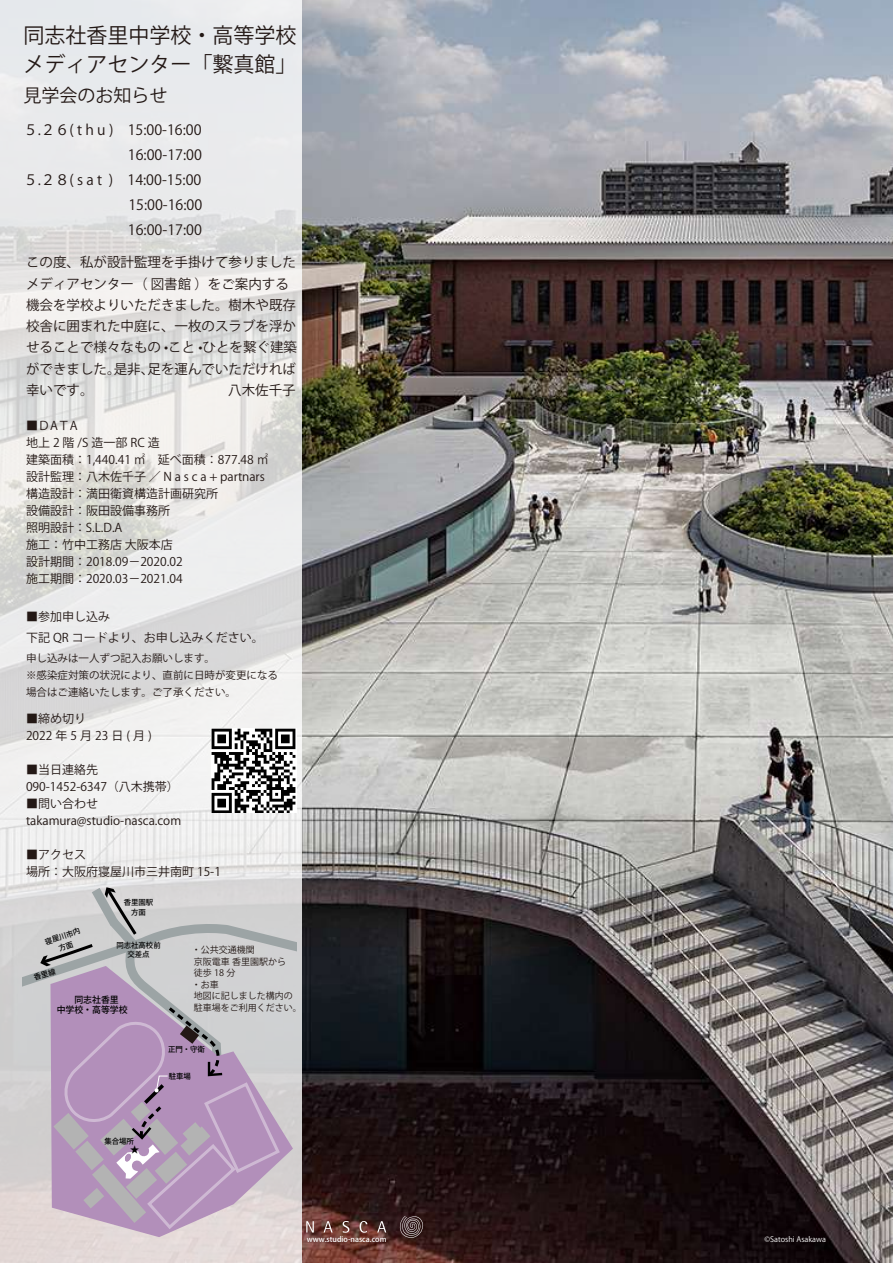
<style>
.page{position:relative;width:893px;height:1263px;background:#fff}
.page>*{position:absolute;margin:0;border:0;box-sizing:border-box;transform-origin:0 0}
.t1{font:21px/29.7px "Koz Go Pr 6 N";color:#231815}
.t2{font:18px "Koz Go Pr 6 N";color:#231815}
.t3{font:14.25px/24.9px "Koz Go Pr 6 N";color:#231815;text-align:right}
.t4{font:13.5px/21.3px "Koz Go Pr 6 N";color:#231815}
.t5{font:12px/17px "Koz Go Pr 6 N";color:#231815}
.t6{font:10.5px/17px "Koz Go Pr 6 N";color:#231815}
.t7{font:9.3px "Koz Go Pr 6 N";color:#000}
.t8{font:9px/11.6px "Koz Go Pr 6 N";color:#231815}
.t9{font:500 9px/10.6px "Koz Go Pr 6 N";color:#000;text-align:center}
.t10{font:500 7.5px/10.6px "Koz Go Pr 6 N";color:#000;text-align:center}
.t11{font:500 7.5px "Koz Go Pr 6 N";color:#fff}
.t12{font:7.5px "Koz Go Pr 6 N";color:#fff}
</style>
<div class="page">
<img style="left:302px;top:0;width:591px;height:1263px">
<svg style="left:0;top:0;width:302px;height:1263px"></svg>
<svg style="left:50px;top:1229px;width:243px;height:8px;background:#dfd2d5"></svg>
<svg style="left:400px;top:1216px;width:23px;height:22px"></svg>
<svg style="left:306px;top:1221px;width:8px;height:11px"></svg>
<svg style="left:324px;top:1221px;width:9px;height:11px"></svg>
<svg style="left:343px;top:1221px;width:6px;height:12px"></svg>
<svg style="left:360px;top:1221px;width:7px;height:12px"></svg>
<svg style="left:377px;top:1221px;width:9px;height:11px"></svg>
<img style="left:211px;top:728px;width:85px;height:85px">
<svg style="left:22px;top:881px;width:274px;height:348px;background:#c0b2c3"></svg>
<h1 class="t1" style="left:23px;top:21px;width:296px">同志社香里中学校・高等学校　メディアセンター「繋真館」</h1>
<h2 class="t2" style="left:23px;top:85px;width:145px">見学会のお知らせ</h2>
<p class="t3" style="left:23px;top:118px;width:180px">５.２６( t h u )　15:00-16:00<br>16:00-17:00<br>５.２８( s a t )　14:00-15:00<br>15:00-16:00<br>16:00-17:00</p>
<p class="t4" style="left:26px;top:252px;width:272px">この度、私が設計監理を手掛けて参りましたメディアセンター（ 図書館 ）をご案内する機会を学校よりいただきました。樹木や既存校舎に囲まれた中庭に、一枚のスラブを浮かせることで様々なもの •こと •ひとを繋ぐ建築ができました｡是非､足を運んでいただければ</p>
<p class="t4" style="left:228px;top:379px;width:69px">八木佐千子</p>
<p class="t5" style="left:26px;top:418px;width:264px">■ＤAＴA<br>地上 2 階 /S 造一部 RC 造　<br>建築面積：1,440.41 ㎡　延べ面積：877.48 ㎡<br>設計監理：八木佐千子 ／ N a s c a + partnars　　構造設計：満田衛資構造計画研究所<br>設備設計：阪田設備事務所<br>照明設計： S.L.D.A<br>施工：竹中工務店 大阪本店 　<br>設計期間：2018.09－2020.02<br>施工期間：2020.03－2021.04</p>
<p class="t5" style="left:26px;top:607px;width:239px;line-height:21px">■参加申し込み<br>下記 QR コードより、お申し込みください。</p>
<p class="t6" style="left:26px;top:650px;width:254px">申し込みは一人ずつ記入お願いします。<br>※感染症対策の状況により、直前に日時が変更になる場合はご連絡いたします。ご了承ください。</p>
<p class="t5" style="left:26px;top:710px;width:127px">■締め切り<br>2022年5月23日(月)</p>
<p class="t5" style="left:26px;top:761px;width:154px">■当日連絡先<br>090-1452-6347（八木携帯）</p>
<p class="t5" style="left:26px;top:795px;width:157px">■問い合わせtakamura@studio-nasca.com</p>
<p class="t5" style="left:26px;top:846px;width:196px">■アクセス<br>場所：大阪府寝屋川市三井南町 15-1</p>
<p class="t10" style="left:43px;top:937px;width:38px;rotate:-19deg">寝屋川市内方面</p>
<p class="t10" style="left:124px;top:897px;width:31px">香里園駅方面</p>
<p class="t10" style="left:116px;top:941px;width:46px;line-height:8.6px">同志社高校前交差点</p>
<p class="t9" style="left:57px;top:994px;width:81px">同志社香里<br>中学校・高等学校　</p>
<p class="t8" style="left:192px;top:944px;width:112px">・公共交通機関　<br>京阪電車 香里園駅から<br>徒歩 18 分<br>・お車<br>地図に記しました構内の駐車場をご利用ください。</p>
<p class="t10" style="left:168px;top:1044px;width:38px">正門・守衛</p>
<p class="t10" style="left:104px;top:1136px;width:31px">集合場所</p>
<p class="t7" style="left:130px;top:1144px;width:11px">★</p>
<p class="t10" style="left:169px;top:1071px;width:24px">駐車場</p>
<p class="t11" style="left:307px;top:1235px;width:81px">www.studio-nasca.com</p>
<p class="t12" style="left:764px;top:1235px;width:63px">©Satoshi Asakawa</p>
</div>
